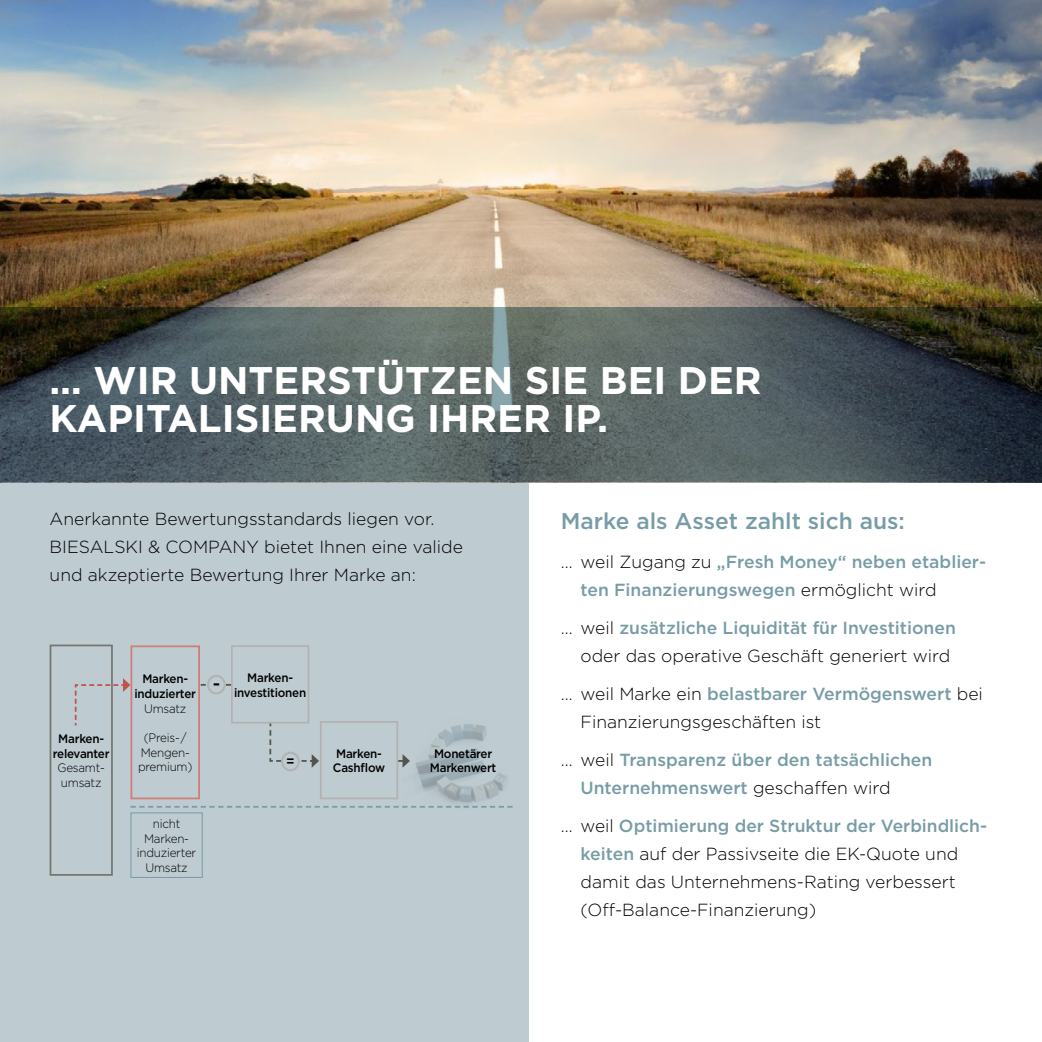
<style>
.page{position:relative;width:1042px;height:1042px;background:#fff}
.page>*{position:absolute;margin:0;border:0;box-sizing:border-box;transform-origin:0 0}
.t1{font:700 38.5px/38.5px "Gotham";color:#fff}
.t2{font:500 22.75px "Gotham";color:#779ca5}
.t3{font:500 18.2px "Gotham";color:#000}
.t4{font:300 17.5px/28px "Gotham";color:#000}
.t5{font:500 17.5px/28px "Gotham";color:#779ca5}
.t6{font:500 14.17px "Gotham";color:#000;scale:.95 1}
.t7{font:500 12.25px/14.7px "Gotham";letter-spacing:-.02em;color:#000;text-align:center;scale:.95 1}
.t8{font:300 12.25px/14.7px "Gotham";letter-spacing:-.02em;color:#000;text-align:center;scale:.95 1}
.s1{font-weight:300;color:#000}
.s2{font-weight:500;color:#779ca5}
</style>
<div class="page">
<div style="left:0;top:482px;width:528px;height:560px;background:#becbd1"></div>
<img style="left:0;top:0;width:1042px;height:308px">
<svg style="left:0;top:308px;width:1042px;height:174px;background:#4d5859"></svg>
<div style="left:50px;top:644px;width:63px;height:232px;border:2px solid #77756d"></div>
<div style="left:130px;top:645px;width:70px;height:154px;border:2px solid #d07e74"></div>
<div style="left:231px;top:645px;width:78px;height:78px;border:2px solid #b3b2b2"></div>
<div style="left:320px;top:721px;width:78px;height:78px;border:2px solid #b3b2b2"></div>
<div style="left:130px;top:812px;width:73px;height:66px;border:1px solid #779ca5"></div>
<svg style="left:74px;top:678px;width:56px;height:49px"></svg>
<svg style="left:201px;top:684px;width:30px;height:2px"></svg>
<svg style="left:268px;top:722px;width:51px;height:46px"></svg>
<svg style="left:398px;top:754px;width:5px;height:14px"></svg>
<svg style="left:130px;top:806px;width:273px;height:1px"></svg>
<img style="left:403px;top:724px;width:110px;height:84px">
<div style="left:208px;top:676px;width:17px;height:17px;background:#becbd1;border-radius:50%"></div>
<div style="left:207px;top:675px;width:19px;height:19px;border:2px solid #b3b2b2;border-radius:50%"></div>
<div style="left:282px;top:753px;width:17px;height:17px;background:#becbd1;border-radius:50%"></div>
<div style="left:281px;top:751px;width:19px;height:20px;border:2px solid #b3b2b2;border-radius:50%"></div>
<h1 class="t1" style="left:50px;top:360px;width:713px">… WIR UNTERSTÜTZEN SIE BEI DER<br>KAPITALISIERUNG IHRER IP.</h1>
<p class="t4" style="left:50px;top:504px;width:415px">Anerkannte Bewertungsstandards liegen vor.<br>BIESALSKI &amp; COMPANY bietet Ihnen eine valide und akzeptierte Bewertung Ihrer Marke an:</p>
<h2 class="t2" style="left:561px;top:506px;width:346px">Marke als Asset zahlt sich aus:</h2>
<p class="t5" style="left:580px;top:547px;width:407px;text-indent:-20px"><span class="s1">… weil Zugang zu</span> „Fresh Money“ neben etablier&shy;ten Finanzierungswegen <span class="s1">ermöglicht wird</span></p>
<p class="t4" style="left:580px;top:613px;width:377px;text-indent:-20px">… weil <span class="s2">zusätzliche Liquidität für Investitionen </span>oder das operative Geschäft generiert wird</p>
<p class="t4" style="left:580px;top:679px;width:404px;text-indent:-20px">… weil Marke ein <span class="s2">belastbarer Vermögenswert</span> bei<br>Finanzierungsgeschäften ist</p>
<p class="t5" style="left:580px;top:745px;width:353px;text-indent:-20px"><span class="s1">… weil</span> Transparenz über den tatsächlichen<br>Unternehmenswert <span class="s1">geschaffen wird</span></p>
<p class="t4" style="left:580px;top:811px;width:408px;text-indent:-20px">… weil <span class="s2">Optimierung der Struktur der Verbindlich&shy;keiten</span> auf der Passivseite die EK-Quote und damit das Unternehmens-Rating verbessert (Off-Balance-Finanzierung)</p>
<p class="t7" style="left:234px;top:670px;width:77px">Marken&shy;investitionen</p>
<p class="t7" style="left:135px;top:671px;width:66px">Marken&shy;induzierter</p>
<p class="t8" style="left:144px;top:700px;width:46px">Umsatz</p>
<p class="t8" style="left:138px;top:730px;width:59px">(Preis- /<br>Mengen&shy;premium)</p>
<p class="t3" style="left:213px;top:672px;width:9px">-</p>
<p class="t7" style="left:53px;top:731px;width:61px">Marken&shy;relevanter</p>
<p class="t8" style="left:57px;top:760px;width:51px;text-align:left">Gesamt&shy;umsatz</p>
<p class="t7" style="left:333px;top:746px;width:56px;text-align:left">Marken-<br>Cashflow</p>
<p class="t7" style="left:430px;top:746px;width:72px">Monetärer<br>Markenwert</p>
<p class="t6" style="left:286px;top:752px;width:11px">=</p>
<p class="t8" style="left:137px;top:816px;width:64px">nicht<br>Marken&shy;induzierter<br>Umsatz</p>
</div>
